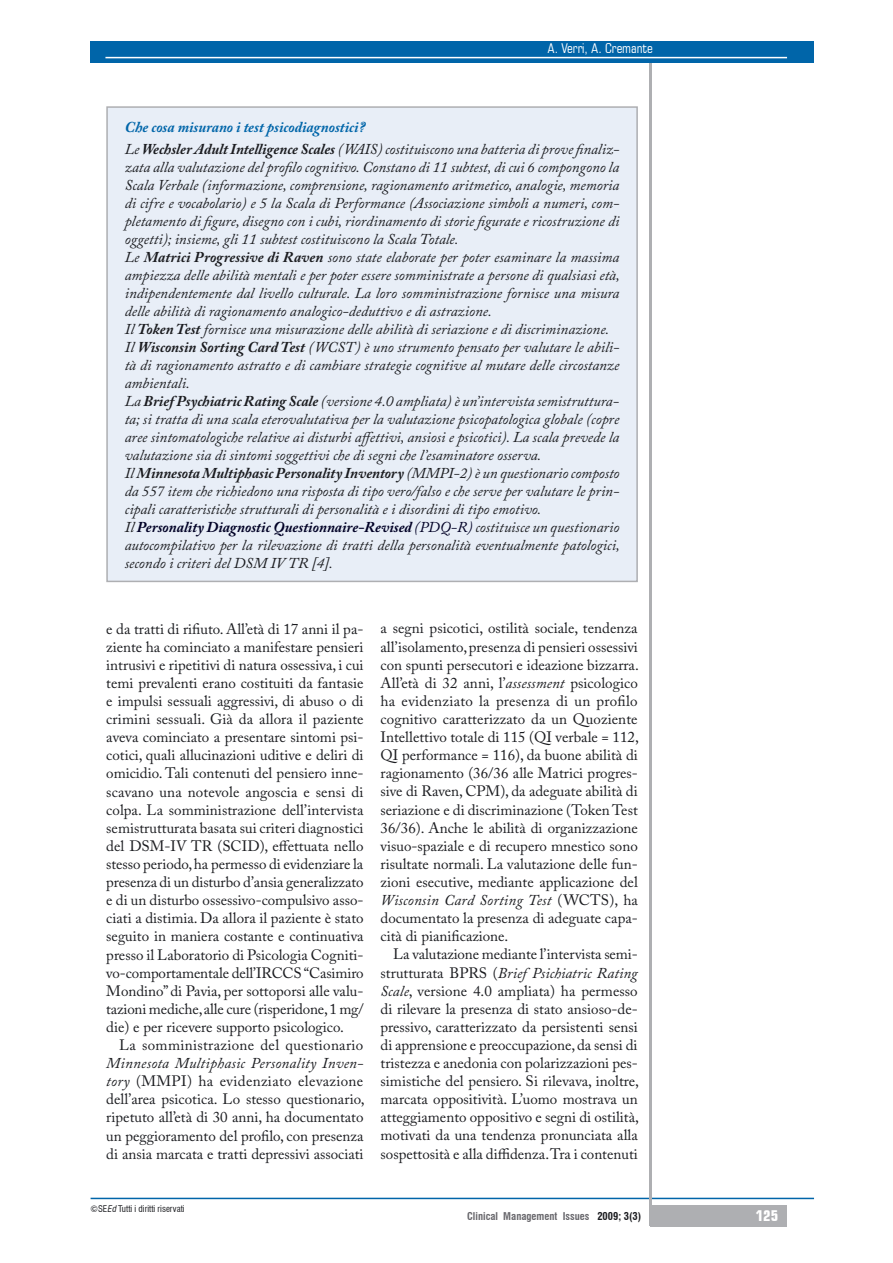
<style>
.page{position:relative;width:893px;height:1263px;background:#fff}
.page>*{position:absolute;margin:0;border:0;box-sizing:border-box;transform-origin:0 0}
.t1{font:15px/18.1px "Adobe Caslon Pro";color:#1b1c20;text-align:justify}
.t2{font:italic 15px/18px "Adobe Caslon Pro";color:#1b1c20}
.t3{font:15px "Adobe Caslon Pro";letter-spacing:.02em;color:#1b1c20}
.t4{font:700 condensed 15px "Square 721 BT";color:#fff}
.t5{font:condensed 13.5px "Square 721 BT";color:#fff}
.t6{font:700 condensed 10.5px "Swiss 721 BT";color:#68676c}
.t7{font:condensed 9px "Swiss 721 BT";color:#1b1c20}
.s1{font-weight:700;color:#0065a9}
.s2{font-weight:700}
.s3{font-weight:700;color:#000025}
.s4{color:#000025}
.s5{font-style:italic}
.s6{color:#1b1c20}
</style>
<div class="page">
<hr style="left:91px;top:1198px;width:723px;height:1px;background:#0065a9">
<hr style="left:649px;top:48px;width:3px;height:1178px;background:#aeafb2">
<div style="left:651px;top:1205px;width:136px;height:21px;background:#aeafb2"></div>
<div style="left:91px;top:41px;width:723px;height:22px;background:#0065a9"></div>
<hr style="left:105px;top:57px;width:682px;height:1px;background:#fff">
<div style="left:107px;top:107px;width:530px;height:474px;background:#e8eef7"></div>
<div style="left:106px;top:106px;width:532px;height:476px;border:2px solid #aeafb2"></div>
<p class="t5" style="left:548px;top:40px;width:107px">A. Verri, A. Cremante</p>
<p class="t2" style="left:125px;top:115px;width:496px;line-height:22.2px"><span class="s1">Che cosa misurano i test psicodiagnostici?<br></span>Le <span class="s2">Wechsler Adult Intelligence Scales</span> (WAIS) costituiscono una batteria di prove finaliz-</p>
<p class="t2" style="left:125px;top:158px;width:496px">zata alla valutazione del profilo cognitivo. Constano di 11 subtest, di cui 6 compongono la Scala Verbale (informazione, comprensione, ragionamento aritmetico, analogie, memoria di cifre e vocabolario) e 5 la Scala di Performance (Associazione simboli a numeri, com&shy;pletamento di figure, disegno con i cubi, riordinamento di storie figurate e ricostruzione di oggetti); insieme, gli 11 subtest costituiscono la Scala Totale.<br>Le <span class="s2">Matrici Progressive di Raven</span> sono state elaborate per poter esaminare la massima ampiezza delle abilità mentali e per poter essere somministrate a persone di qualsiasi età, indipendentemente dal livello culturale. La loro somministrazione fornisce una misura delle abilità di ragionamento analogico-deduttivo e di astrazione.<br>Il <span class="s2">Token Test</span> fornisce una misurazione delle abilità di seriazione e di discriminazione.<br>Il <span class="s2">Wisconsin Sorting Card Test</span> (WCST) è uno strumento pensato per valutare le abili&shy;tà di ragionamento astratto e di cambiare strategie cognitive al mutare delle circostanze ambientali.<br>La <span class="s2">Brief Psychiatric Rating Scale</span> (versione 4.0 ampliata) è un’intervista semistruttura&shy;ta; si tratta di una scala eterovalutativa per la valutazione psicopatologica globale (copre aree sintomatologiche relative ai disturbi affettivi, ansiosi e psicotici). La scala prevede la valutazione sia di sintomi soggettivi che di segni che l’esaminatore osserva.<br>Il <span class="s2">Minnesota Multiphasic Personality Inventory</span> (MMPI-2) è un questionario composto da 557 item che richiedono una risposta di tipo vero/falso e che serve per valutare le prin&shy;cipali caratteristiche strutturali di personalità e i disordini di tipo emotivo.<br>Il <span class="s3">Personality Diagnostic Questionnaire-Revised</span> <span class="s4">(PDQ-R)</span> costituisce un questionario autocompilativo per la rilevazione di tratti della personalità eventualmente patologici, secondo i criteri del DSM IV TR [4].</p>
<p class="t1" style="left:106px;top:619px;width:259px">e da tratti di rifiuto. All’età di 17 anni il pa&shy;ziente ha cominciato a manifestare pensieri intrusivi e ripetitivi di natura ossessiva, i cui temi prevalenti erano costituiti da fantasie e impulsi sessuali aggressivi, di abuso o di crimini sessuali. Già da allora il paziente aveva cominciato a presentare sintomi psi&shy;cotici, quali allucinazioni uditive e deliri di omicidio. Tali contenuti del pensiero inne&shy;scavano una notevole angoscia e sensi di colpa. La somministrazione dell’intervista semistrutturata basata sui criteri diagnostici del DSM-IV TR (SCID), effettuata nello stesso periodo, ha permesso di evidenziare la presenza di un disturbo d’ansia generalizzato e di un disturbo ossessivo-compulsivo asso&shy;ciati a distimia. Da allora il paziente è stato seguito in maniera costante e continuativa presso il Laboratorio di Psicologia Cogniti&shy;vo-comportamentale dell’IRCCS “Casimiro Mondino” di Pavia, per sottoporsi alle valu&shy;tazioni mediche, alle cure (risperidone, 1 mg/ die) e per ricevere supporto psicologico.</p>
<p class="t3" style="left:119px;top:1036px;width:246px">La somministrazione del questionario</p>
<p class="t1" style="left:106px;top:1054px;width:260px"><span class="s5">Minnesota Multiphasic Personality Inven&shy;tory</span> (MMPI) ha evidenziato elevazione dell’area psicotica. Lo stesso questionario, ripetuto all’età di 30 anni, ha documentato un peggioramento del profilo, con presenza di ansia marcata e tratti depressivi associati</p>
<p class="t1" style="left:381px;top:619px;width:260px">a segni psicotici, ostilità sociale, tendenza all’isolamento, presenza di pensieri ossessivi con spunti persecutori e ideazione bizzarra.<br>All’età di 32 anni, l’<span class="s5">assessment</span> psicologico ha evidenziato la presenza di un profilo cognitivo caratterizzato da un Quoziente Intellettivo totale di 115 (QI verbale = 112, QI performance = 116), da buone abilità di ragionamento (36/36 alle Matrici progres&shy;sive di Raven, CPM), da adeguate abilità di seriazione e di discriminazione (Token Test 36/36). Anche le abilità di organizzazione visuo-spaziale e di recupero mnestico sono risultate normali. La valutazione delle fun&shy;zioni esecutive, mediante applicazione del <span class="s5">Wisconsin Card Sorting Test</span> (WCTS), ha documentato la presenza di adeguate capa&shy;cità di pianificazione.</p>
<p class="t1" style="left:381px;top:945px;width:260px;text-indent:13px">La valutazione mediante l’intervista semi&shy;strutturata BPRS (<span class="s5">Brief Psichiatric Rating Scale</span>, versione 4.0 ampliata) ha permesso di rilevare la presenza di stato ansioso-de&shy;pressivo, caratterizzato da persistenti sensi di apprensione e preoccupazione, da sensi di tristezza e anedonia con polarizzazioni pes&shy;simistiche del pensiero. Si rilevava, inoltre, marcata oppositività. L’uomo mostrava un atteggiamento oppositivo e segni di ostilità, motivati da una tendenza pronunciata alla sospettosità e alla diffidenza. Tra i contenuti</p>
<p class="t7" style="left:91px;top:1203px;width:96px">©SE<span class="s5">Ed</span> Tutti i diritti riservati</p>
<p class="t6" style="left:467px;top:1209px;width:176px">Clinical Management Issues <span class="s6">2009; 3(3)</span></p>
<p class="t4" style="left:756px;top:1207px;width:24px">125</p>
</div>
